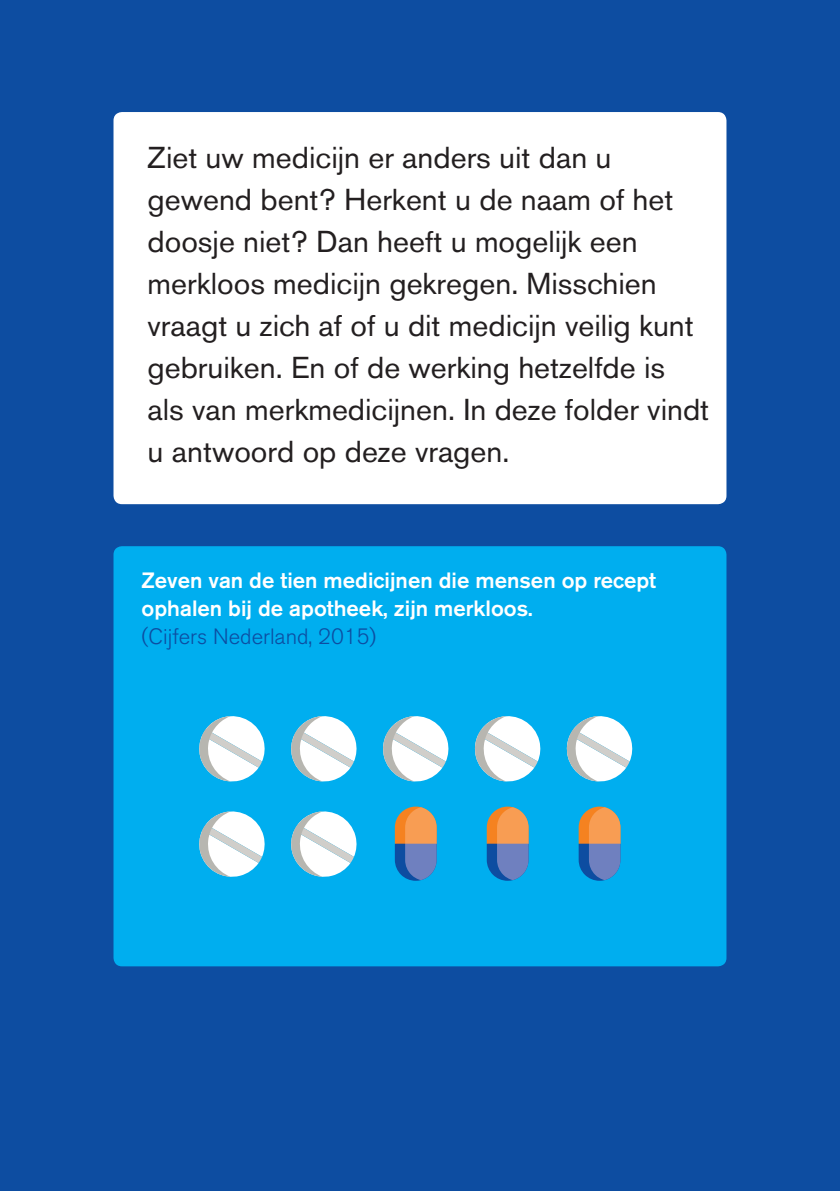
<style>
.page{position:relative;width:840px;height:1191px;background:#fff}
.page>*{position:absolute;margin:0;border:0;box-sizing:border-box;transform-origin:0 0}
._01___platte_tekst{font:30px/42px "Akzidenz Grotesk BE";color:#231f20}
._02___tussenkop{font:500 22px/28px "Akzidenz Grotesk BE";color:#fff}
._02___tussenkop-2{font:300 22px "Akzidenz Grotesk BE";color:#0d4da1}
</style>
<div class="page">
<div style="left:0;top:0;width:839px;height:1191px;background:#0d4da1"></div>
<div style="left:113px;top:546px;width:613px;height:420px;background:#00aeef;border-radius:9px"></div>
<svg style="left:394px;top:806px;width:42px;height:74px;background:#8f898c"></svg>
<svg style="left:486px;top:806px;width:42px;height:74px;background:#8f898c"></svg>
<svg style="left:578px;top:806px;width:42px;height:74px;background:#90898c"></svg>
<svg style="left:199px;top:716px;width:66px;height:66px"></svg>
<svg style="left:291px;top:716px;width:66px;height:66px"></svg>
<svg style="left:383px;top:716px;width:66px;height:66px"></svg>
<svg style="left:474px;top:716px;width:67px;height:66px"></svg>
<svg style="left:566px;top:716px;width:66px;height:66px"></svg>
<svg style="left:199px;top:811px;width:66px;height:66px"></svg>
<svg style="left:291px;top:811px;width:66px;height:66px"></svg>
<div style="left:113px;top:112px;width:613px;height:392px;background:#fff;border-radius:9px"></div>
<p class="_01___platte_tekst" style="left:147px;top:137px;width:562px">Ziet uw medicijn er anders uit dan u gewend bent? Herkent u de naam of het doosje niet? Dan heeft u mogelijk een merkloos medicijn gekregen. Misschien vraagt u zich af of u dit medicijn veilig kunt gebruiken. En of de werking hetzelfde is<br>als van merkmedicijnen. In deze folder vindt u antwoord op deze vragen.</p>
<p class="_02___tussenkop" style="left:141px;top:566px;width:516px">Zeven van de tien medicijnen die mensen op recept ophalen bij de apotheek, zijn merkloos.</p>
<p class="_02___tussenkop-2" style="left:141px;top:624px;width:236px">(Cijfers Nederland, 2015)</p>
</div>
